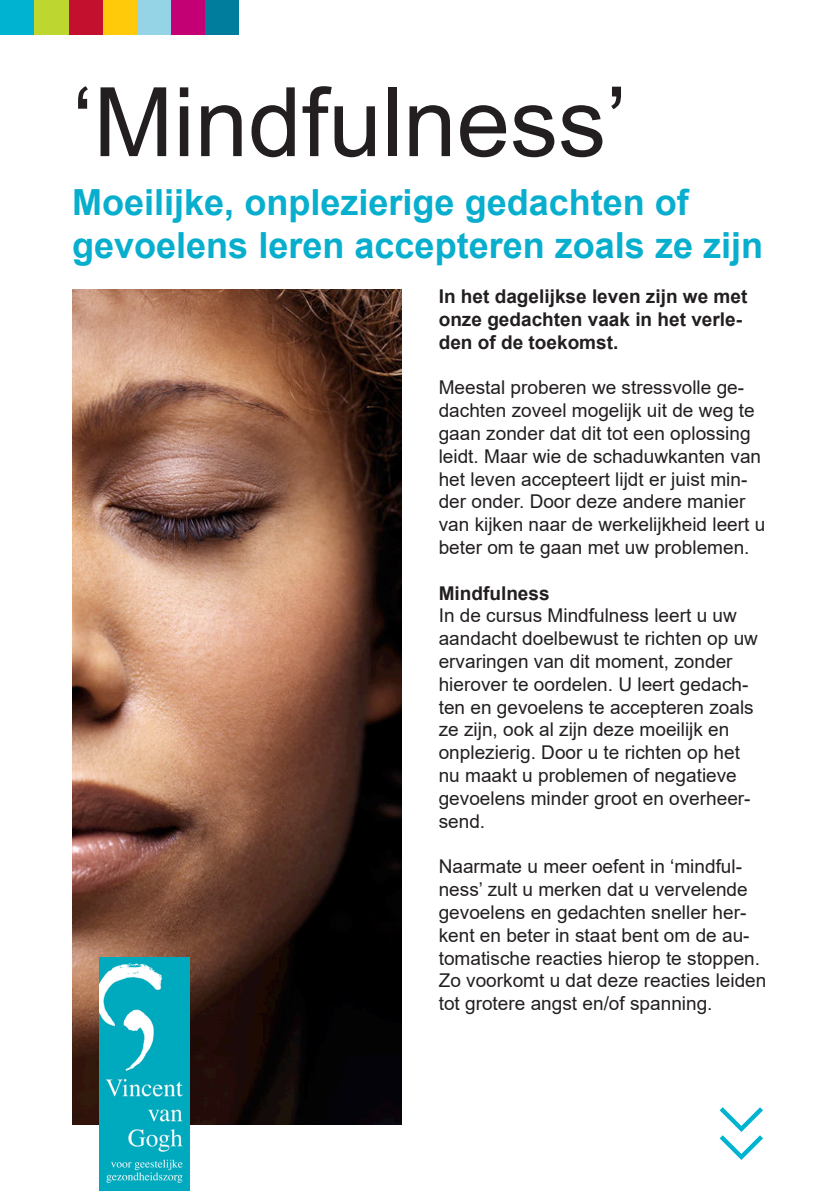
<style>
.page{position:relative;width:840px;height:1191px;background:#fff}
.page>*{position:absolute;margin:0;border:0;box-sizing:border-box;transform-origin:0 0}
.t1{font:96px "Arial";color:#231f20}
.t2{font:700 36px "Arial";color:#08aecd}
.t3{font:19px/22.8px "Arial";color:#231f20}
.t4{font:700 19px/22.8px "Arial";color:#231f20}
</style>
<div class="page">
<img style="left:72px;top:289px;width:329px;height:835px">
<div style="left:0;top:0;width:34px;height:34px;background:#00b4d1"></div>
<div style="left:204px;top:0;width:34px;height:34px;background:#007c9d"></div>
<div style="left:170px;top:0;width:34px;height:34px;background:#c30175"></div>
<div style="left:136px;top:0;width:34px;height:34px;background:#95d3e6"></div>
<div style="left:102px;top:0;width:34px;height:34px;background:#feca0a"></div>
<div style="left:68px;top:0;width:34px;height:34px;background:#c3102e"></div>
<div style="left:34px;top:0;width:34px;height:34px;background:#bed630"></div>
<img style="left:99px;top:958px;width:91px;height:233px">
<p class="t1" style="left:72px;top:56px;width:556px">‘Mindfulness’</p>
<p class="t2" style="left:72px;top:177px;width:618px">Moeilijke, onplezierige gedachten of</p>
<p class="t2" style="left:72px;top:220px;width:692px">gevoelens leren accepteren zoals ze zijn</p>
<p class="t4" style="left:438px;top:285px;width:310px">In het dagelijkse leven zijn we met onze gedachten vaak in het verle&shy;den of de toekomst.</p>
<p class="t3" style="left:438px;top:376px;width:328px">Meestal proberen we stressvolle ge&shy;dachten zoveel mogelijk uit de weg te gaan zonder dat dit tot een oplossing leidt. Maar wie de schaduwkanten van het leven accepteert lijdt er juist min&shy;der onder. Door deze andere manier van kijken naar de werkelijkheid leert u beter om te gaan met uw problemen.</p>
<p class="t4" style="left:438px;top:582px;width:112px">Mindfulness</p>
<p class="t3" style="left:438px;top:604px;width:320px">In de cursus Mindfulness leert u uw aandacht doelbewust te richten op uw ervaringen van dit moment, zonder hierover te oordelen. U leert gedach&shy;ten en gevoelens te accepteren zoals ze zijn, ook al zijn deze moeilijk en onplezierig. Door u te richten op het nu maakt u problemen of negatieve gevoelens minder groot en overheer&shy;send.</p>
<p class="t3" style="left:438px;top:855px;width:329px">Naarmate u meer oefent in ‘mindful&shy;ness’ zult u merken dat u vervelende gevoelens en gedachten sneller her&shy;kent en beter in staat bent om de au&shy;tomatische reacties hierop te stoppen.<br>Zo voorkomt u dat deze reacties leiden tot grotere angst en/of spanning.</p>
</div>
